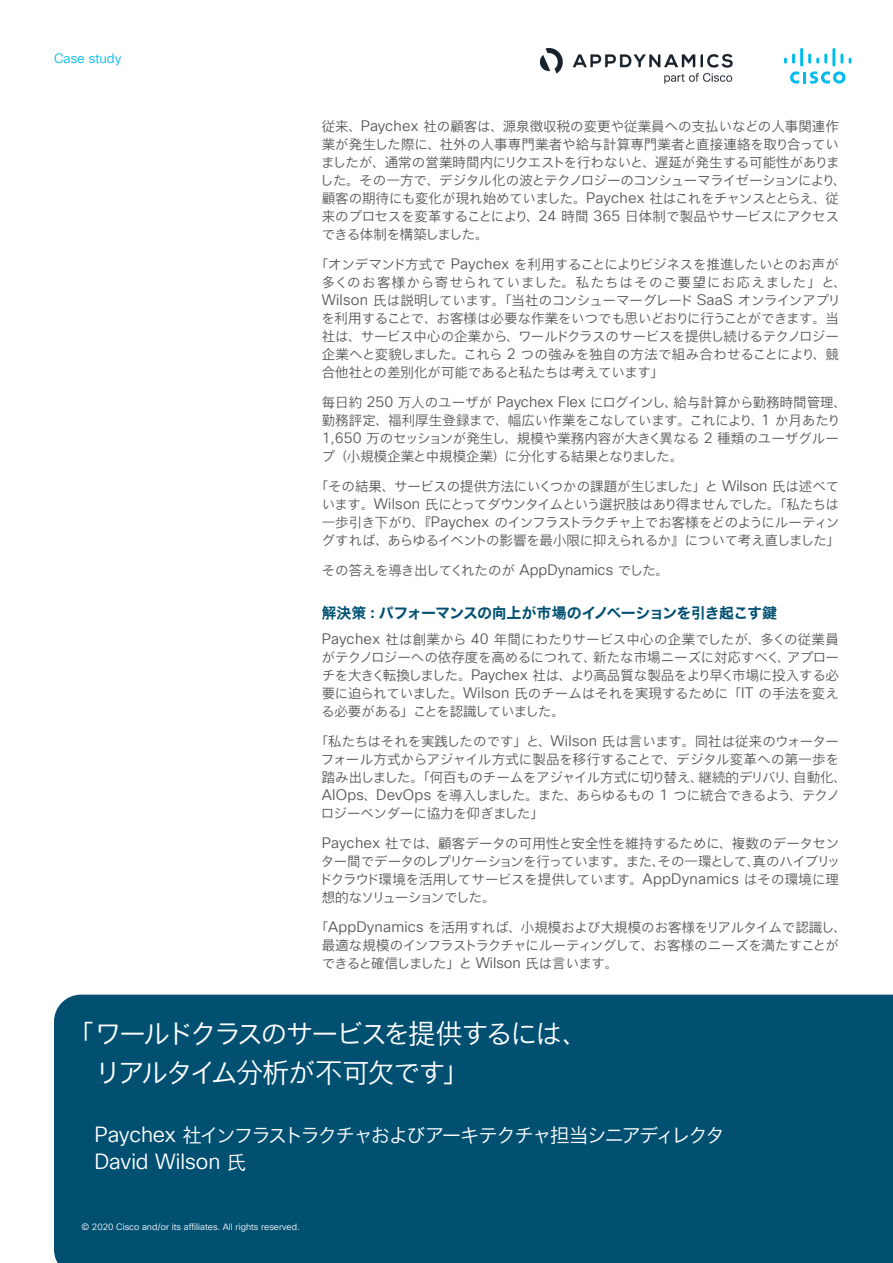
<style>
.page{position:relative;width:893px;height:1263px;background:#fff}
.page>*{position:absolute;margin:0;border:0;box-sizing:border-box;transform-origin:0 0}
.Pull_Quote_Body{font:27px/39px "Cisco Sans JPN Light";letter-spacing:-.08em;color:#fff}
.Pull_Quote_Author_Na{font:21.45px "Cisco Sans TT Light";letter-spacing:-.005em;color:#fff}
.Pull_Quote_Author_Na-2{font:19.5px "Cisco Sans JPN Light";letter-spacing:-.11em;color:#fff}
.Subhead3_Indigo{font:15px "Cisco Sans JPN Bold";letter-spacing:-.045em;color:#015072}
.Body{font:13.5px/18px "Cisco Sans JPN Light";letter-spacing:-.015em;color:#57585a}
.Body-2{font:13.5px "Cisco Sans JPN Light";letter-spacing:-.04em;color:#57585a}
.t1{font:13.2px "Cisco Sans TT Light";color:#01bcec}
.t2{font:9px "Cisco Sans TT Light";color:#fff}
.s1{font-family:"Cisco Sans TT Light";font-size:14.85px}
.s2{font-family:"Cisco Sans TT Light";font-size:21.45px}
.s3{font-family:"Cisco Sans JPN Light";font-size:19.5px}
</style>
<div class="page">
<svg style="left:790px;top:71px;width:55px;height:13px"></svg>
<svg style="left:784px;top:54px;width:11px;height:10px"></svg>
<hr style="left:800px;top:48px;width:3px;height:19px;background:#01bcec">
<svg style="left:808px;top:54px;width:19px;height:10px"></svg>
<hr style="left:832px;top:48px;width:3px;height:19px;background:#01bcec">
<svg style="left:840px;top:54px;width:3px;height:10px"></svg>
<svg style="left:849px;top:58px;width:2px;height:6px"></svg>
<img style="left:540px;top:48px;width:193px;height:36px">
<div style="left:54px;top:995px;width:839px;height:268px;background:#015072"></div>
<p class="t1" style="left:54px;top:49px;width:69px">Case study</p>
<p class="Body" style="left:320px;top:118px;width:528px">従来、<span class="s1">Paychex</span> 社の顧客は、源泉徴収税の変更や従業員への支払いなどの人事関連作業が発生した際に、社外の人事専門業者や給与計算専門業者と直接連絡を取り合っていましたが、通常の営業時間内にリクエストを行わないと、遅延が発生する可能性がありました。その一方で、デジタル化の波とテクノロジーのコンシューマライゼーションにより、顧客の期待にも変化が現れ始めていました。<span class="s1">Paychex</span> 社はこれをチャンスととらえ、従来のプロセスを変革することにより、<span class="s1">24</span> 時間 <span class="s1">365</span> 日体制で製品やサービスにアクセスできる体制を構築しました。</p>
<p class="Body" style="left:321px;top:256px;width:527px;text-indent:-6px">「オンデマンド方式で <span class="s1">Paychex</span> を利用することによりビジネスを推進したいとのお声が多くのお客様から寄せられていました。私たちはそのご要望にお応えました」と、<span class="s1">Wilson</span> 氏は説明しています。「当社のコンシューマーグレード <span class="s1">SaaS</span> オンラインアプリを利用することで、お客様は必要な作業をいつでも思いどおりに行うことができます。当社は、サービス中心の企業から、ワールドクラスのサービスを提供し続けるテクノロジー企業へと変貌しました。これら <span class="s1">2</span> つの強みを独自の方法で組み合わせることにより、競合他社との差別化が可能であると私たちは考えています」</p>
<p class="Body" style="left:322px;top:394px;width:526px">毎日約 <span class="s1">250</span> 万人のユーザが <span class="s1">Paychex Flex</span> にログインし、給与計算から勤務時間管理、勤務評定、福利厚生登録まで、幅広い作業をこなしています。これにより、<span class="s1">1</span> か月あたり<span class="s1">1,650</span> 万のセッションが発生し、規模や業務内容が大きく異なる <span class="s1">2</span> 種類のユーザグループ（小規模企業と中規模企業）に分化する結果となりました。</p>
<p class="Body" style="left:315px;top:478px;width:526px;text-align:center">「その結果、サービスの提供方法にいくつかの課題が生じました」と <span class="s1">Wilson</span> 氏は述べています。<span class="s1">Wilson</span> 氏にとってダウンタイムという選択肢はあり得ませんでした。「私たちは一歩引き下がり、『<span class="s1">Paychex</span> のインフラストラクチャ上でお客様をどのようにルーティングすれば、あらゆるイベントの影響を最小限に抑えられるか』について考え直しました」</p>
<p class="Body-2" style="left:322px;top:561px;width:349px">その答えを導き出してくれたのが <span class="s1">AppDynamics</span> でした。</p>
<p class="Subhead3_Indigo" style="left:322px;top:603px;width:457px">解決策：パフォーマンスの向上が市場のイノベーションを引き起こす鍵</p>
<p class="Body" style="left:321px;top:631px;width:519px;text-align:justify"><span class="s1">Paychex</span> 社は創業から <span class="s1">40</span> 年間にわたりサービス中心の企業でしたが、多くの従業員がテクノロジーへの依存度を高めるにつれて、新たな市場ニーズに対応すべく、アプローチを大きく転換しました。<span class="s1">Paychex</span> 社は、より高品質な製品をより早く市場に投入する必要に迫られていました。<span class="s1">Wilson</span> 氏のチームはそれを実現するために「<span class="s1">IT</span> の手法を変える必要がある」ことを認識していました。</p>
<p class="Body" style="left:321px;top:733px;width:527px;text-indent:-6px">「私たちはそれを実践したのです」と、<span class="s1">Wilson</span> 氏は言います。同社は従来のウォーターフォール方式からアジャイル方式に製品を移行することで、デジタル変革への第一歩を踏み出しました。「何百ものチームをアジャイル方式に切り替え、継続的デリバリ、自動化、<span class="s1">AIOps</span>、<span class="s1">DevOps</span> を導入しました。また、あらゆるもの <span class="s1">1</span> つに統合できるよう、テクノロジーベンダーに協力を仰ぎました」</p>
<p class="Body" style="left:319px;top:835px;width:523px;text-align:justify"><span class="s1">Paychex</span> 社では、顧客データの可用性と安全性を維持するために、複数のデータセンター間でデータのレプリケーションを行っています。また、その一環として、真のハイブリッドクラウド環境を活用してサービスを提供しています。<span class="s1">AppDynamics</span> はその環境に理想的なソリューションでした。</p>
<p class="Body" style="left:322px;top:919px;width:526px;text-indent:-7px">「<span class="s1">AppDynamics</span> を活用すれば、小規模および大規模のお客様をリアルタイムで認識し、最適な規模のインフラストラクチャにルーティングして、お客様のニーズを満たすことができると確信しました」と <span class="s1">Wilson</span> 氏は言います。</p>
<p class="Pull_Quote_Body" style="left:94px;top:1016px;width:495px;text-indent:-27px">「ワールドクラスのサービスを提供するには、リアルタイム分析が不可欠です」</p>
<p class="Pull_Quote_Author_Na-2" style="left:94px;top:1122px;width:632px"><span class="s2">Paychex</span> 社インフラストラクチャおよびアーキテクチャ担当シニアディレクタ</p>
<p class="Pull_Quote_Author_Na" style="left:94px;top:1147px;width:153px">David Wilson <span class="s3">氏</span></p>
<p class="t2" style="left:81px;top:1221px;width:220px">© 2020 Cisco and/or its affiliates. All rights reserved.</p>
</div>
